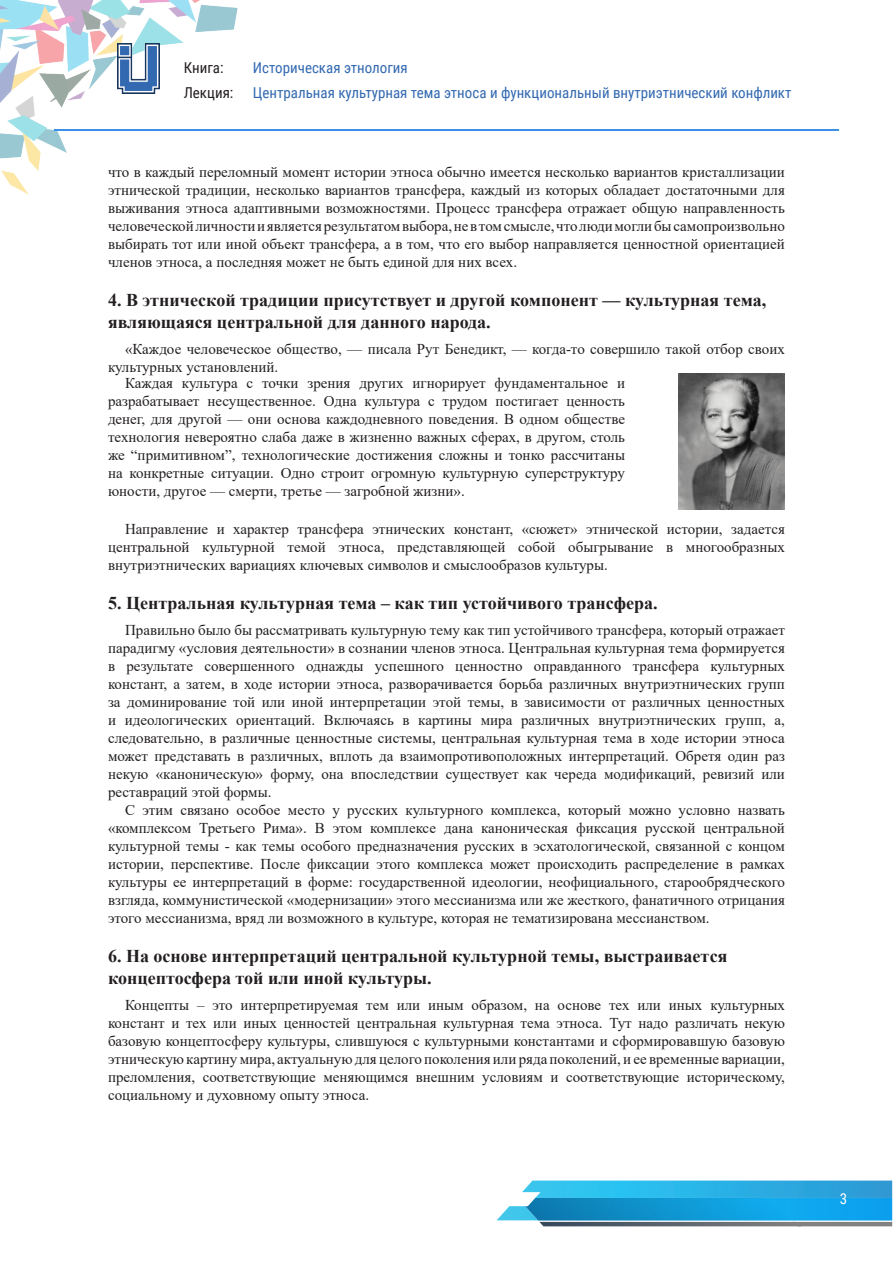
<style>
.page{position:relative;width:893px;height:1263px;background:#fff}
.page>*{position:absolute;margin:0;border:0;box-sizing:border-box;transform-origin:0 0}
.tema{font:700 18px/21.6px "Times New Roman";color:#231f20}
.t1{font:15px/18px "Times New Roman";color:#231f20;text-align:justify}
.t2{font:15px/25.5px "Roboto Condensed";color:#3269b1}
.t3{font:15px/25.5px "Roboto Condensed";color:#231f20}
.t4{font:15px "Roboto Condensed";color:#fff}
</style>
<div class="page">
<svg style="left:497px;top:1180px;width:395px;height:46px;background:#5bb6d9"></svg>
<img style="left:525px;top:1198px;width:367px;height:22px">
<img style="left:0;top:0;width:238px;height:195px">
<hr style="left:54px;top:129px;width:785px;height:2px;background:#3b91e8">
<img style="left:118px;top:44px;width:41px;height:49px">
<img style="left:678px;top:374px;width:106px;height:135px">
<p class="t3" style="left:184px;top:54px;width:51px">Книга:<br>Лекция:</p>
<p class="t2" style="left:253px;top:54px;width:540px">Историческая этнология<br>Центральная культурная тема этноса и функциональный внутриэтнический конфликт</p>
<p class="t1" style="left:108px;top:163px;width:678px">что в каждый переломный момент истории этноса обычно имеется несколько вариантов кристаллизации этнической традиции, несколько вариантов трансфера, каждый из которых обладает достаточными для выживания этноса адаптивными возможностями. Процесс трансфера отражает общую направленность человеческой личности и является результатом выбора, не в том смысле, что люди могли бы самопроизвольно выбирать тот или иной объект трансфера, а в том, что его выбор направляется ценностной ориентацией членов этноса, а последняя может не быть единой для них всех.</p>
<p class="tema" style="left:108px;top:289px;width:660px">4. В этнической традиции присутствует и другой компонент — культурная тема, являющаяся центральной для данного народа.</p>
<p class="t1" style="left:108px;top:340px;width:678px;text-indent:17px">«Каждое человеческое общество, — писала Рут Бенедикт, — когда-то совершило такой отбор своих культурных установлений.</p>
<p class="t1" style="left:108px;top:373px;width:519px;text-indent:17px">Каждая культура с точки зрения других игнорирует фундаментальное и разрабатывает несущественное. Одна культура с трудом постигает ценность денег, для другой — они основа каждодневного поведения. В одном обществе технология невероятно слаба даже в жизненно важных сферах, в другом, столь же “примитивном”, технологические достижения сложны и тонко рассчитаны на конкретные ситуации. Одно строит огромную культурную суперструктуру юности, другое — смерти, третье — загробной жизни».</p>
<p class="t1" style="left:108px;top:520px;width:678px;text-indent:17px">Направление и характер трансфера этнических констант, «сюжет» этнической истории, задается центральной культурной темой этноса, представляющей собой обыгрывание в многообразных внутриэтнических вариациях ключевых символов и смыслообразов культуры.</p>
<p class="tema" style="left:108px;top:591px;width:551px">5. Центральная культурная тема – как тип устойчивого трансфера.</p>
<p class="t1" style="left:108px;top:621px;width:678px;text-indent:17px">Правильно было бы рассматривать культурную тему как тип устойчивого трансфера, который отражает парадигму «условия деятельности» в сознании членов этноса. Центральная культурная тема формируется в результате совершенного однажды успешного ценностно оправданного трансфера культурных констант, а затем, в ходе истории этноса, разворачивается борьба различных внутриэтнических групп за доминирование той или иной интерпретации этой темы, в зависимости от различных ценностных и идеологических ориентаций. Включаясь в картины мира различных внутриэтнических групп, а, следовательно, в различные ценностные системы, центральная культурная тема в ходе истории этноса может представать в различных, вплоть да взаимопротивоположных интерпретаций. Обретя один раз некую «каноническую» форму, она впоследствии существует как череда модификаций, ревизий или реставраций этой формы.</p>
<p class="t1" style="left:108px;top:801px;width:678px;text-indent:17px">С этим связано особое место у русских культурного комплекса, который можно условно назвать «комплексом Третьего Рима». В этом комплексе дана каноническая фиксация русской центральной культурной темы - как темы особого предназначения русских в эсхатологической, связанной с концом истории, перспективе. После фиксации этого комплекса может происходить распределение в рамках культуры ее интерпретаций в форме: государственной идеологии, неофициального, старообрядческого взгляда, коммунистической «модернизации» этого мессианизма или же жесткого, фанатичного отрицания этого мессианизма, вряд ли возможного в культуре, которая не тематизирована мессианством.</p>
<p class="tema" style="left:108px;top:945px;width:621px">6. На основе интерпретаций центральной культурной темы, выстраивается концептосфера той или иной культуры.</p>
<p class="t1" style="left:108px;top:995px;width:678px;text-indent:17px">Концепты – это интерпретируемая тем или иным образом, на основе тех или иных культурных констант и тех или иных ценностей центральная культурная тема этноса. Тут надо различать некую базовую концептосферу культуры, слившуюся с культурными константами и сформировавшую базовую этническую картину мира, актуальную для целого поколения или ряда поколений, и ее временные вариации, преломления, соответствующие меняющимся внешним условиям и соответствующие историческому, социальному и духовному опыту этноса.</p>
<p class="t4" style="left:840px;top:1188px;width:9px">3</p>
</div>
